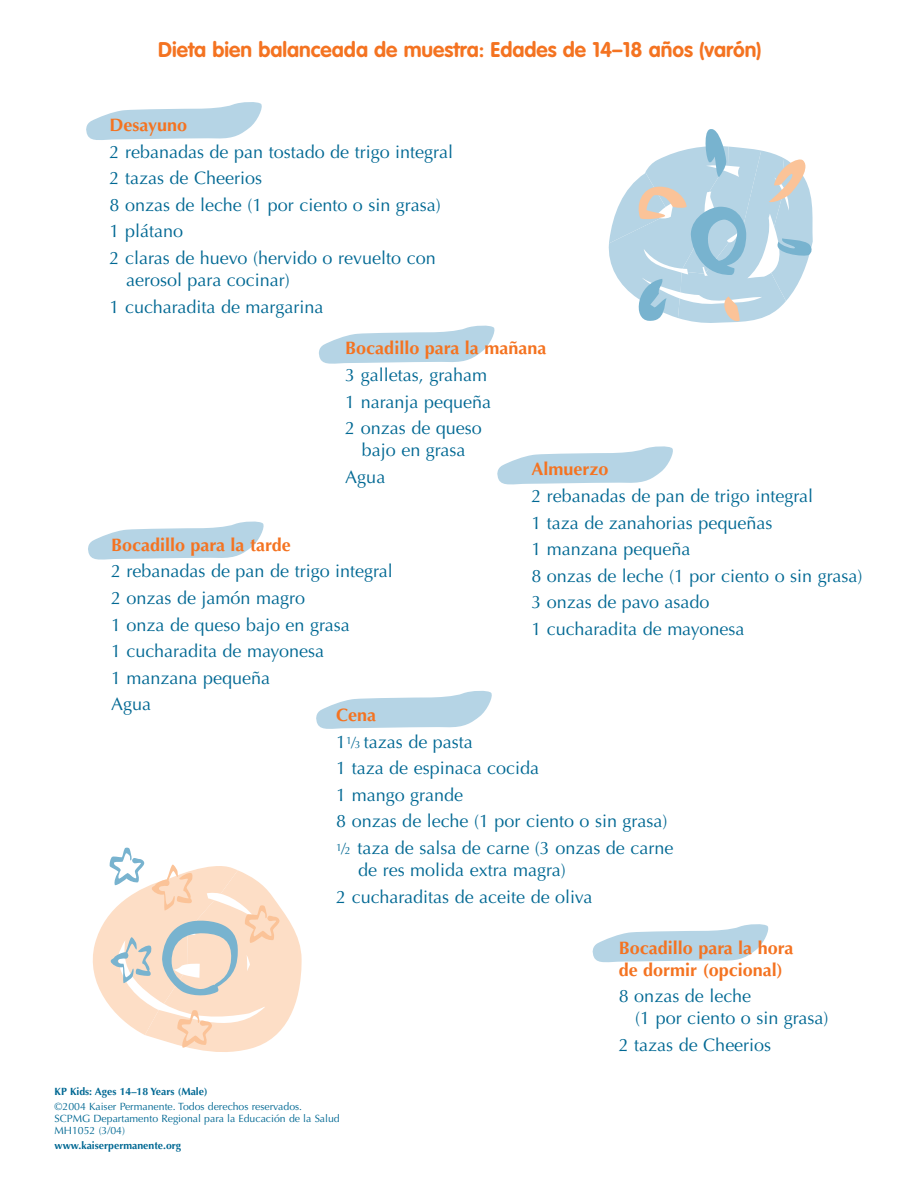
<style>
.page{position:relative;width:918px;height:1188px;background:#fff}
.page>*{position:absolute;margin:0;border:0;box-sizing:border-box;transform-origin:0 0}
.t1{font:700 21px "VAG Rounded";color:#f47321}
.t2{font:18px/26.5px "Optima";color:#006893}
.t3{font:700 18px/22px "Optima";color:#f47321}
.t4{font:10.5px/12px "Optima";color:#006893}
.t5{font:700 10.5px "Optima";color:#006893}
.s1{font-weight:700;color:#f47321}
.s2{font-size:16.5px}
.s3{font-size:10.5px}
</style>
<div class="page">
<svg style="left:92px;top:847px;width:210px;height:205px"></svg>
<svg style="left:608px;top:129px;width:205px;height:194px"></svg>
<svg style="left:592px;top:924px;width:177px;height:39px"></svg>
<svg style="left:316px;top:690px;width:176px;height:39px"></svg>
<svg style="left:88px;top:521px;width:176px;height:39px"></svg>
<svg style="left:497px;top:446px;width:176px;height:39px"></svg>
<svg style="left:86px;top:102px;width:176px;height:38px"></svg>
<svg style="left:319px;top:325px;width:176px;height:39px"></svg>
<p class="t1" style="left:158px;top:41px;width:605px">Dieta bien balanceada de muestra: Edades de 14–18 años (varón)</p>
<p class="t3" style="left:110px;top:116px;width:79px">Desayuno</p>
<p class="t2" style="left:110px;top:140px;width:345px">2 rebanadas de pan tostado de trigo integral<br>2 tazas de Cheerios<br>8 onzas de leche (1 por ciento o sin grasa)<br>1 plátano<br>2 claras de huevo (hervido o revuelto con</p>
<p class="t2" style="left:110px;top:269px;width:216px;text-indent:17px">aerosol para cocinar)<br>1 cucharadita de margarina</p>
<p class="t3" style="left:345px;top:339px;width:203px">Bocadillo para la mañana</p>
<p class="t2" style="left:345px;top:363px;width:147px">3 galletas, graham<br>1 naranja pequeña<br>2 onzas de queso</p>
<p class="t2" style="left:345px;top:439px;width:122px;text-indent:17px">bajo en grasa<br>Agua</p>
<p class="t3" style="left:531px;top:460px;width:79px">Almuerzo</p>
<p class="t2" style="left:531px;top:484px;width:333px">2 rebanadas de pan de trigo integral<br>1 taza de zanahorias pequeñas<br>1 manzana pequeña<br>8 onzas de leche (1 por ciento o sin grasa)<br>3 onzas de pavo asado<br>1 cucharadita de mayonesa</p>
<p class="t3" style="left:111px;top:535px;width:181px">Bocadillo para la tarde</p>
<p class="t2" style="left:111px;top:560px;width:283px">2 rebanadas de pan de trigo integral<br>2 onzas de jamón magro<br>1 onza de queso bajo en grasa<br>1 cucharadita de mayonesa<br>1 manzana pequeña<br>Agua</p>
<p class="t2" style="left:336px;top:703px;width:339px"><span class="s1">Cena<br></span>1<sup>1</sup><span class="s2">⁄</span><span class="s3">3</span> tazas de pasta<br>1 taza de espinaca cocida<br>1 mango grande<br>8 onzas de leche (1 por ciento o sin grasa)<br><sup>1</sup><span class="s2">⁄</span><span class="s3">2</span> taza de salsa de carne (3 onzas de carne</p>
<p class="t2" style="left:336px;top:858px;width:258px;text-align:center">de res molida extra magra)<br>2 cucharaditas de aceite de oliva</p>
<p class="t3" style="left:619px;top:938px;width:176px">Bocadillo para la hora de dormir (opcional)</p>
<p class="t2" style="left:635px;top:987px;width:195px;line-height:22px;text-indent:-17px">8 onzas de leche<br>(1 por ciento o sin grasa)</p>
<p class="t2" style="left:619px;top:1033px;width:154px">2 tazas de Cheerios</p>
<p class="t5" style="left:55px;top:1087px;width:154px">KP Kids: Ages 14–18 Years (Male)</p>
<p class="t4" style="left:55px;top:1101px;width:287px">©2004 Kaiser Permanente. Todos derechos reservados.<br>SCPMG Departamento Regional para la Educación de la Salud<br>MH1052 (3/04)</p>
<p class="t5" style="left:55px;top:1141px;width:128px">www.kaiserpermanente.org</p>
</div>
